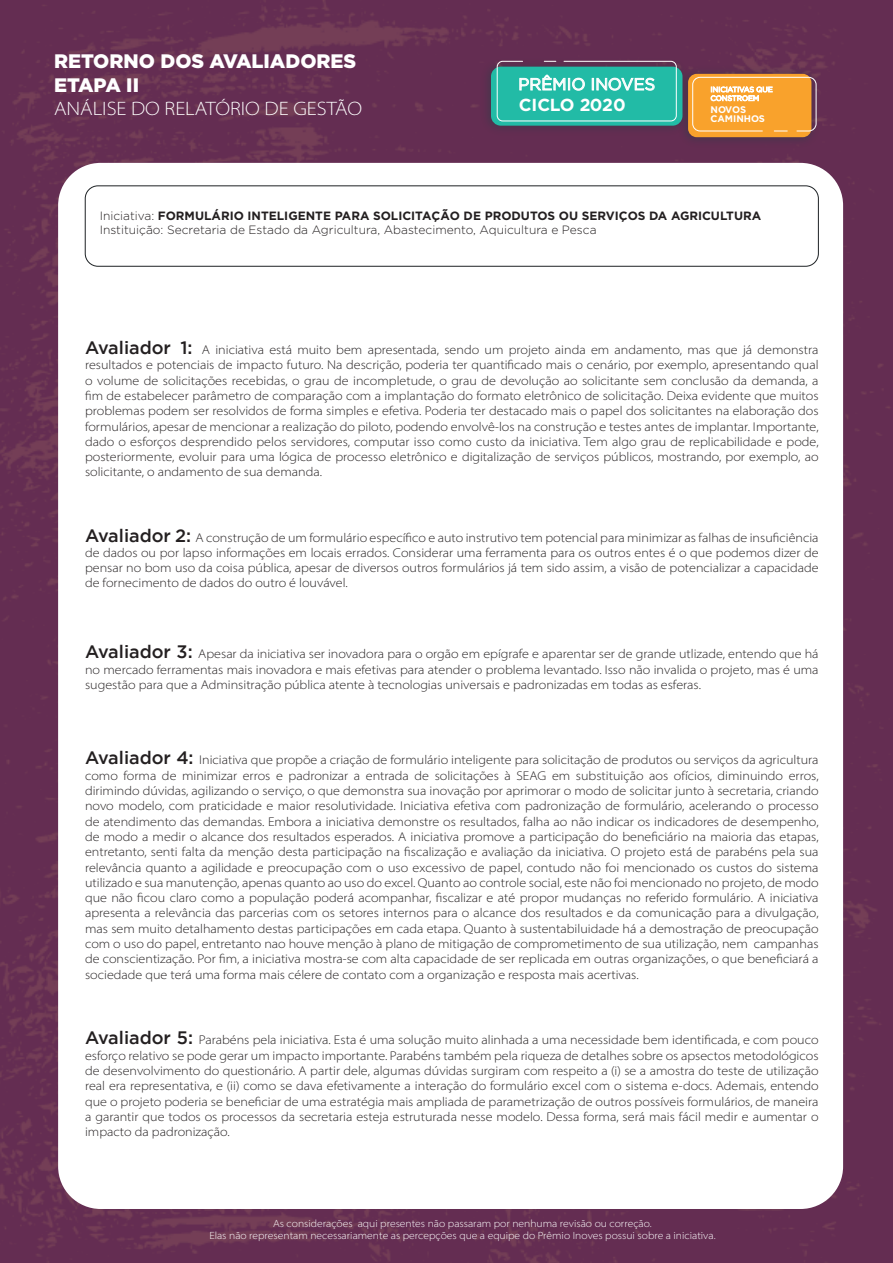
<style>
.page{position:relative;width:893px;height:1263px;background:#fff}
.page>*{position:absolute;margin:0;border:0;box-sizing:border-box;transform-origin:0 0}
.t1{font:900 19.5px/23.4px "Gotham";color:#fff}
.t2{font:19.5px "Myriad Variable Concept";color:#fff}
.t3{font:700 17.4px "Gotham";letter-spacing:-.01em;color:#fff}
.t4{font:16.65px "Gotham";color:#fff}
.t5{font:12.75px/15.3px "Myriad Variable Concept";color:#231f20;text-align:justify}
.t6{font:300 12px/14.4px "Gotham";color:#231f20}
.t7{font:10.5px/12.6px "Myriad Variable Concept";color:#fff;text-align:center}
.t8{font:700 9.6px/9px "Gotham";letter-spacing:-.005em;color:#fff}
.t9{font:7.2px/8.7px "Gotham";color:#fff}
.s1{font-weight:700}
.s2{font-family:"Gotham";font-weight:500;font-size:18px}
</style>
<div class="page">
<img style="left:0;top:0;width:893px;height:1263px">
<div style="left:58px;top:163px;width:785px;height:1046px;background:#fff;border-radius:43px"></div>
<img style="left:675px;top:63px;width:147px;height:87px">
<div style="left:688px;top:74px;width:123px;height:63px;background:#f9a22c;border-radius:9px"></div>
<div style="left:692px;top:77px;width:125px;height:54px;border:1px solid #fff;border-radius:7px"></div>
<img style="left:477px;top:56px;width:216px;height:83px">
<div style="left:491px;top:67px;width:191px;height:59px;background:#22bba6;border-radius:10px"></div>
<div style="left:497px;top:61px;width:180px;height:60px;border:1px solid #fff;border-radius:6px"></div>
<svg style="left:544px;top:61px;width:12px;height:1px"></svg>
<div style="left:85px;top:186px;width:734px;height:80px;border:1px solid #1d2124;border-radius:13px"></div>
<h1 class="t1" style="left:54px;top:49px;width:304px">RETORNO DOS AVALIADORES<br>ETAPA II</h1>
<h1 class="t2" style="left:54px;top:97px;width:310px">ANÁLISE DO RELATÓRIO DE GESTÃO</h1>
<h3 class="t4" style="left:518px;top:75px;width:138px">PRÊMIO INOVES</h3>
<h2 class="t3" style="left:519px;top:95px;width:108px">CICLO 2020</h2>
<p class="t9" style="left:710px;top:85px;width:64px">INICIATIVAS QUE<br>CONSTROEM</p>
<p class="t8" style="left:710px;top:104px;width:56px">NOVOS<br>CAMINHOS</p>
<p class="t6" style="left:100px;top:208px;width:663px">Iniciativa: <span class="s1">FORMULÁRIO INTELIGENTE PARA SOLICITAÇÃO DE PRODUTOS OU SERVIÇOS DA AGRICULTURA<br></span>Instituição: Secretaria de Estado da Agricultura, Abastecimento, Aquicultura e Pesca</p>
<p class="t5" style="left:85px;top:342px;width:735px"><span class="s2">Avaliador 1:</span> A iniciativa está muito bem apresentada, sendo um projeto ainda em andamento, mas que já demonstra resultados e potenciais de impacto futuro. Na descrição, poderia ter quantificado mais o cenário, por exemplo, apresentando qual o volume de solicitações recebidas, o grau de incompletude, o grau de devolução ao solicitante sem conclusão da demanda, a fim de estabelecer parâmetro de comparação com a implantação do formato eletrônico de solicitação. Deixa evidente que muitos problemas podem ser resolvidos de forma simples e efetiva. Poderia ter destacado mais o papel dos solicitantes na elaboração dos formulários, apesar de mencionar a realização do piloto, podendo envolvê-los na construção e testes antes de implantar. Importante, dado o esforços desprendido pelos servidores, computar isso como custo da iniciativa. Tem algo grau de replicabilidade e pode, posteriormente, evoluir para uma lógica de processo eletrônico e digitalização de serviços públicos, mostrando, por exemplo, ao solicitante, o andamento de sua demanda.</p>
<p class="t5" style="left:85px;top:530px;width:735px"><span class="s2">Avaliador 2:</span> A construção de um formulário específico e auto instrutivo tem potencial para minimizar as falhas de insuficiência de dados ou por lapso informações em locais errados. Considerar uma ferramenta para os outros entes é o que podemos dizer de pensar no bom uso da coisa pública, apesar de diversos outros formulários já tem sido assim, a visão de potencializar a capacidade de fornecimento de dados do outro é louvável.</p>
<p class="t5" style="left:85px;top:646px;width:735px"><span class="s2">Avaliador 3:</span> Apesar da iniciativa ser inovadora para o orgão em epígrafe e aparentar ser de grande utlizade, entendo que há no mercado ferramentas mais inovadora e mais efetivas para atender o problema levantado. Isso não invalida o projeto, mas é uma sugestão para que a Adminsitração pública atente à tecnologias universais e padronizadas em todas as esferas.</p>
<p class="t5" style="left:85px;top:752px;width:735px"><span class="s2">Avaliador 4:</span> Iniciativa que propõe a criação de formulário inteligente para solicitação de produtos ou serviços da agricultura como forma de minimizar erros e padronizar a entrada de solicitações à SEAG em substituição aos ofícios, diminuindo erros, dirimindo dúvidas, agilizando o serviço, o que demonstra sua inovação por aprimorar o modo de solicitar junto à secretaria, criando novo modelo, com praticidade e maior resolutividade. Iniciativa efetiva com padronização de formulário, acelerando o processo de atendimento das demandas. Embora a iniciativa demonstre os resultados, falha ao não indicar os indicadores de desempenho, de modo a medir o alcance dos resultados esperados. A iniciativa promove a participação do beneficiário na maioria das etapas, entretanto, senti falta da menção desta participação na fiscalização e avaliação da iniciativa. O projeto está de parabéns pela sua relevância quanto a agilidade e preocupação com o uso excessivo de papel, contudo não foi mencionado os custos do sistema utilizado e sua manutenção, apenas quanto ao uso do excel. Quanto ao controle social, este não foi mencionado no projeto, de modo que não ficou claro como a população poderá acompanhar, fiscalizar e até propor mudanças no referido formulário. A iniciativa apresenta a relevância das parcerias com os setores internos para o alcance dos resultados e da comunicação para a divulgação, mas sem muito detalhamento destas participações em cada etapa. Quanto à sustentabiluidade há a demostração de preocupação com o uso do papel, entretanto nao houve menção à plano de mitigação de comprometimento de sua utilização, nem campanhas de conscientização. Por fim, a iniciativa mostra-se com alta capacidade de ser replicada em outras organizações, o que beneficiará a sociedade que terá uma forma mais célere de contato com a organização e resposta mais acertivas.</p>
<p class="t5" style="left:85px;top:1032px;width:735px"><span class="s2">Avaliador 5:</span> Parabéns pela iniciativa. Esta é uma solução muito alinhada a uma necessidade bem identificada, e com pouco esforço relativo se pode gerar um impacto importante. Parabéns também pela riqueza de detalhes sobre os apsectos metodológicos de desenvolvimento do questionário. A partir dele, algumas dúvidas surgiram com respeito a (i) se a amostra do teste de utilização real era representativa, e (ii) como se dava efetivamente a interação do formulário excel com o sistema e-docs. Ademais, entendo que o projeto poderia se beneficiar de uma estratégia mais ampliada de parametrização de outros possíveis formulários, de maneira a garantir que todos os processos da secretaria esteja estruturada nesse modelo. Dessa forma, será mais fácil medir e aumentar o impacto da padronização.</p>
<p class="t7" style="left:209px;top:1217px;width:508px">As considerações aqui presentes não passaram por nenhuma revisão ou correção.<br>Elas não representam necessariamente as percepções que a equipe do Prêmio Inoves possui sobre a iniciativa.</p>
</div>
